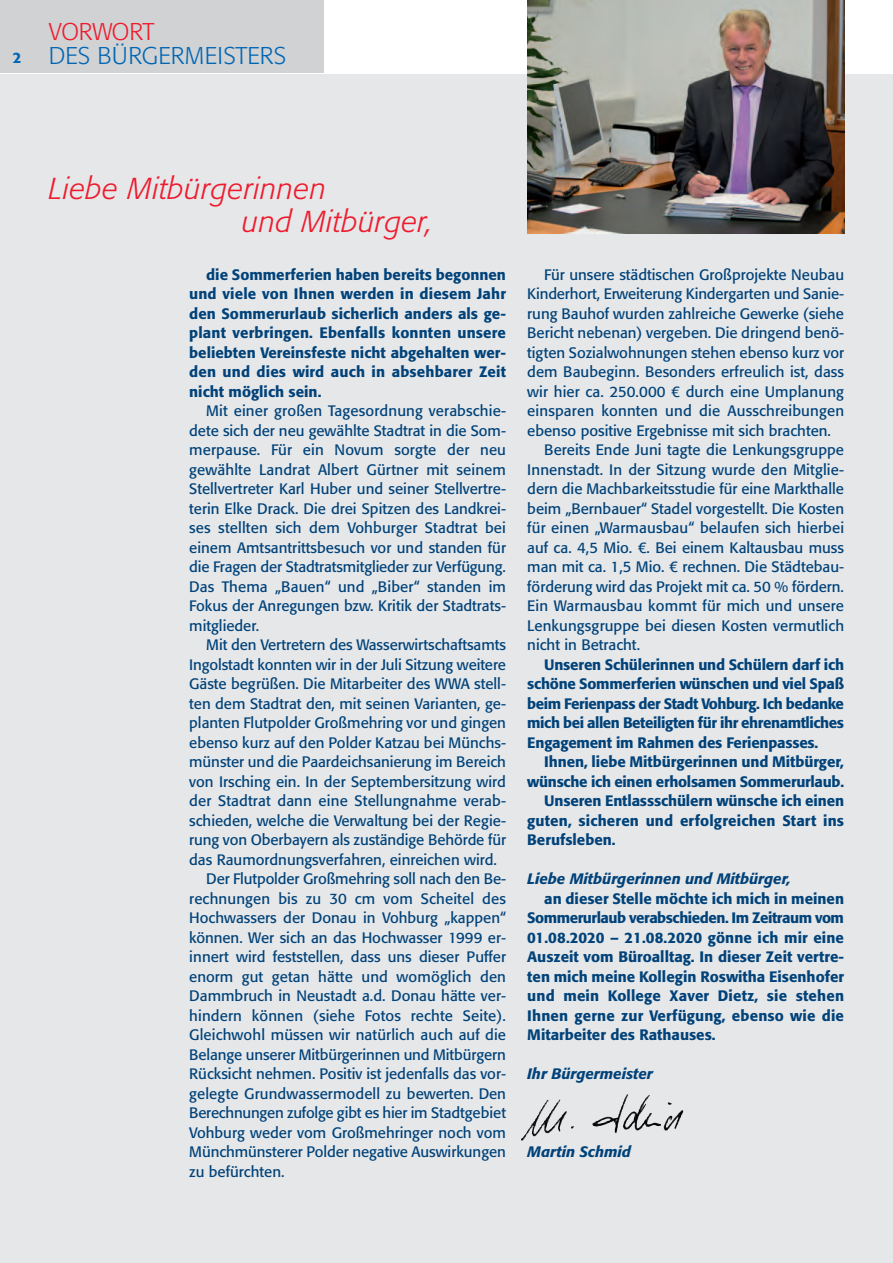
<style>
.page{position:relative;width:893px;height:1263px;background:#fff}
.page>*{position:absolute;margin:0;border:0;box-sizing:border-box;transform-origin:0 0}
.t1{font:italic 300 30px "Formata";letter-spacing:.015em;color:#ee1b2d}
.t2{font:300 24px "Formata";color:#0166b3}
.t3{font:300 24px "Formata";letter-spacing:-.01em;color:#ee1b2d}
.t4{font:15px/19.5px "Formata";color:#004279;text-align:justify}
.t5{font:500 15px/19.5px "Formata";color:#004279;text-align:justify}
.t6{font:500 15px/19.5px "Formata";letter-spacing:-.02em;color:#004279;text-align:right}
.t7{font:italic 500 15px "Formata";color:#004279}
.t8{font:500 15px "Formata";color:#0166b3}
.s1{font-family:"Sparkasse Rg"}
</style>
<div class="page">
<div style="left:0;top:0;width:323px;height:72px;background:#d1d2d4"></div>
<div style="left:0;top:74px;width:893px;height:1189px;background:#e6e7e9"></div>
<img style="left:527px;top:0;width:317px;height:234px">
<img style="left:536px;top:1094px;width:125px;height:40px">
<p class="t8" style="left:13px;top:51px;width:10px">2</p>
<p class="t3" style="left:49px;top:21px;width:107px">VORWORT</p>
<p class="t2" style="left:49px;top:45px;width:239px">DES BÜRGERMEISTERS</p>
<p class="t1" style="left:49px;top:175px;width:279px">Liebe Mitbürgerinnen</p>
<p class="t1" style="left:242px;top:208px;width:192px">und Mitbürger,</p>
<p class="t5" style="left:189px;top:266px;width:318px;text-indent:17px">die Sommerferien haben bereits begonnen und viele von Ihnen werden in diesem Jahr den Sommerurlaub sicherlich anders als ge&shy;plant verbringen. Ebenfalls konnten unsere beliebten Vereinsfeste nicht abgehalten wer&shy;den und dies wird auch in absehbarer Zeit nicht möglich sein.</p>
<p class="t4" style="left:189px;top:402px;width:318px;text-indent:17px">Mit einer großen Tagesordnung verabschie&shy;dete sich der neu gewählte Stadtrat in die Som&shy;merpause. Für ein Novum sorgte der neu gewählte Landrat Albert Gürtner mit seinem Stellvertreter Karl Huber und seiner Stellvertre&shy;terin Elke Drack. Die drei Spitzen des Landkrei&shy;ses stellten sich dem Vohburger Stadtrat bei einem Amtsantrittsbesuch vor und standen für die Fragen der Stadtratsmitglieder zur Verfügung.<br>Das Thema „Bauen“ und „Biber“ standen im Fokus der Anregungen bzw. Kritik der Stadtrats&shy;mitglieder.</p>
<p class="t4" style="left:206px;top:636px;width:301px">Mit den Vertretern des Wasserwirtschaftsamts</p>
<p class="t4" style="left:189px;top:656px;width:318px">Ingolstadt konnten wir in der Juli Sitzung weitere</p>
<p class="t4" style="left:189px;top:675px;width:318px">Gäste begrüßen. Die Mitarbeiter des WWA stell-</p>
<p class="t4" style="left:189px;top:695px;width:318px">ten dem Stadtrat den, mit seinen Varianten, ge-</p>
<p class="t4" style="left:189px;top:714px;width:318px">planten Flutpolder Großmehring vor und gingen</p>
<p class="t4" style="left:189px;top:734px;width:318px">ebenso kurz auf den Polder Katzau bei Münchs-</p>
<p class="t4" style="left:189px;top:753px;width:318px">münster und die Paardeichsanierung im Bereich</p>
<p class="t4" style="left:189px;top:773px;width:318px">von Irsching ein. In der Septembersitzung wird</p>
<p class="t4" style="left:189px;top:792px;width:318px">der Stadtrat dann eine Stellungnahme verab-</p>
<p class="t4" style="left:189px;top:812px;width:318px">schieden, welche die Verwaltung bei der Regie-</p>
<p class="t4" style="left:189px;top:831px;width:318px">rung von Oberbayern als zuständige Behörde für</p>
<p class="t4" style="left:189px;top:851px;width:309px">das Raumordnungsverfahren, einreichen wird.</p>
<p class="t4" style="left:206px;top:870px;width:301px">Der Flutpolder Großmehring soll nach den Be-</p>
<p class="t4" style="left:189px;top:890px;width:318px">rechnungen bis zu 30 cm vom Scheitel des</p>
<p class="t4" style="left:189px;top:909px;width:318px">Hochwassers der Donau in Vohburg „kappen“</p>
<p class="t4" style="left:189px;top:929px;width:318px">können. Wer sich an das Hochwasser 1999 er-</p>
<p class="t4" style="left:189px;top:948px;width:318px">innert wird feststellen, dass uns dieser Puffer</p>
<p class="t4" style="left:189px;top:968px;width:318px">enorm gut getan hätte und womöglich den</p>
<p class="t4" style="left:189px;top:987px;width:318px">Dammbruch in Neustadt a.d. Donau hätte ver-</p>
<p class="t4" style="left:189px;top:1007px;width:318px">hindern können (siehe Fotos rechte Seite).</p>
<p class="t4" style="left:189px;top:1026px;width:318px">Gleichwohl müssen wir natürlich auch auf die</p>
<p class="t4" style="left:189px;top:1046px;width:318px">Belange unserer Mitbürgerinnen und Mitbürgern</p>
<p class="t4" style="left:189px;top:1065px;width:318px">Rücksicht nehmen. Positiv ist jedenfalls das vor-</p>
<p class="t4" style="left:189px;top:1085px;width:318px">gelegte Grundwassermodell zu bewerten. Den</p>
<p class="t4" style="left:189px;top:1104px;width:318px">Berechnungen zufolge gibt es hier im Stadtgebiet</p>
<p class="t4" style="left:189px;top:1124px;width:318px">Vohburg weder vom Großmehringer noch vom</p>
<p class="t4" style="left:189px;top:1143px;width:318px">Münchmünsterer Polder negative Auswirkungen</p>
<p class="t4" style="left:189px;top:1163px;width:97px">zu befürchten.</p>
<p class="t4" style="left:527px;top:266px;width:318px;text-indent:17px">Für unsere städtischen Großprojekte Neubau Kinderhort, Erweiterung Kindergarten und Sanie&shy;rung Bauhof wurden zahlreiche Gewerke (siehe Bericht nebenan) vergeben. Die dringend benö&shy;tigten Sozialwohnungen stehen ebenso kurz vor dem Baubeginn. Besonders erfreulich ist, dass wir hier ca. 250.000 <span class="s1">€</span> durch eine Umplanung einsparen konnten und die Ausschreibungen ebenso positive Ergebnisse mit sich brachten.</p>
<p class="t4" style="left:527px;top:441px;width:318px;text-indent:17px">Bereits Ende Juni tagte die Lenkungsgruppe Innenstadt. In der Sitzung wurde den Mitglie&shy;dern die Machbarkeitsstudie für eine Markthalle beim „Bernbauer“ Stadel vorgestellt. Die Kosten für einen „Warmausbau“ belaufen sich hierbei auf ca. 4,5 Mio. <span class="s1">€</span>. Bei einem Kaltausbau muss man mit ca. 1,5 Mio. <span class="s1">€</span> rechnen. Die Städtebau&shy;förderung wird das Projekt mit ca. 50 % fördern.<br>Ein Warmausbau kommt für mich und unsere Lenkungsgruppe bei diesen Kosten vermutlich nicht in Betracht.</p>
<p class="t5" style="left:527px;top:656px;width:318px;text-indent:17px">Unseren Schülerinnen und Schülern darf ich schöne Sommerferien wünschen und viel Spaß beim Ferienpass der Stadt Vohburg. Ich bedanke mich bei allen Beteiligten für ihr ehrenamtliches Engagement im Rahmen des Ferienpasses.</p>
<p class="t6" style="left:527px;top:753px;width:318px">Ihnen, liebe Mitbürgerinnen und Mitbürger, wünsche ich einen erholsamen Sommerurlaub.</p>
<p class="t5" style="left:527px;top:792px;width:318px;text-indent:17px">Unseren Entlassschülern wünsche ich einen guten, sicheren und erfolgreichen Start ins Berufsleben.</p>
<p class="t7" style="left:527px;top:872px;width:265px">Liebe Mitbürgerinnen und Mitbürger,</p>
<p class="t5" style="left:527px;top:890px;width:318px;text-indent:17px">an dieser Stelle möchte ich mich in meinen Sommerurlaub verabschieden. Im Zeitraum vom 01.08.2020 – 21.08.2020 gönne ich mir eine Auszeit vom Büroalltag. In dieser Zeit vertre&shy;ten mich meine Kollegin Roswitha Eisenhofer und mein Kollege Xaver Dietz, sie stehen Ihnen gerne zur Verfügung, ebenso wie die Mitarbeiter des Rathauses.</p>
<p class="t7" style="left:527px;top:1067px;width:127px">Ihr Bürgermeister</p>
<p class="t7" style="left:527px;top:1145px;width:105px">Martin Schmid</p>
</div>
